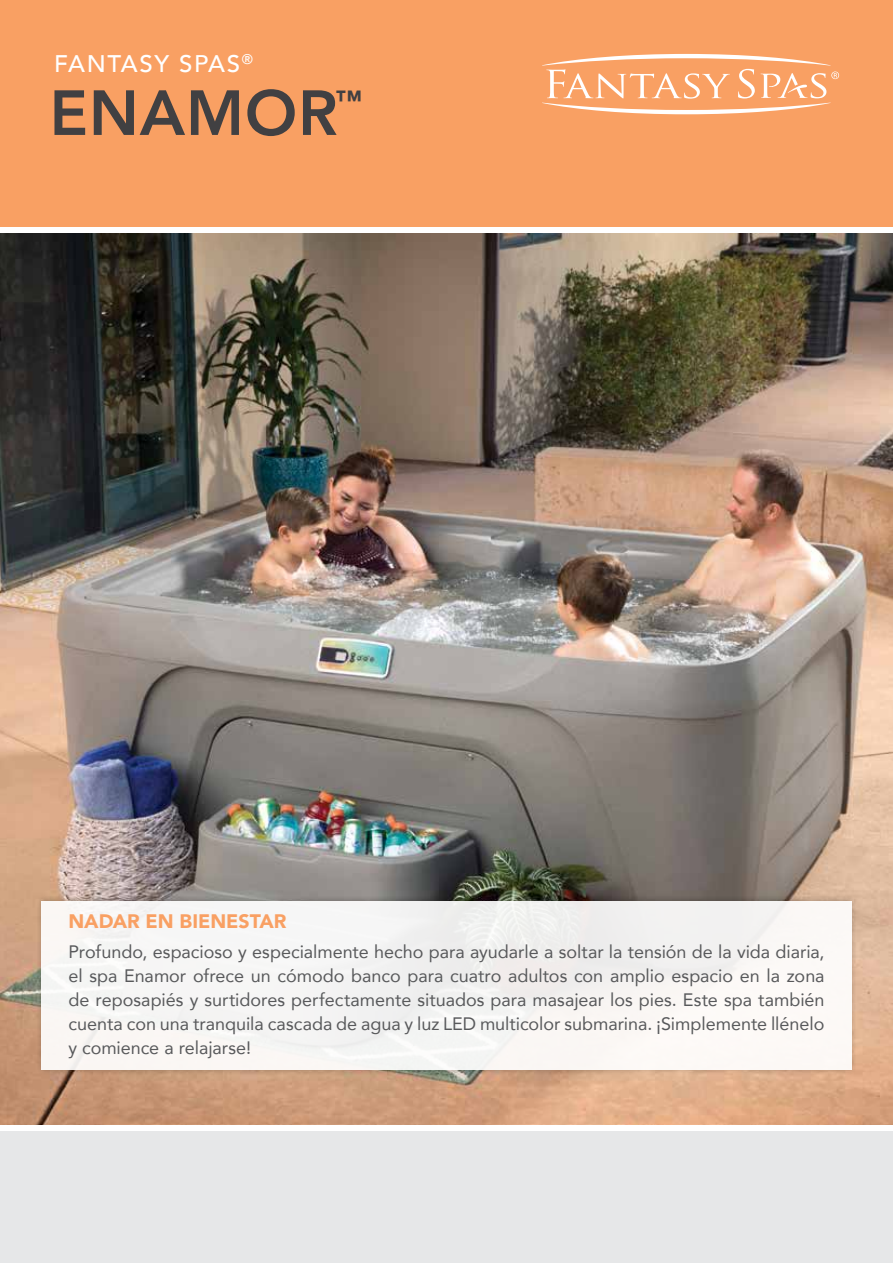
<style>
.page{position:relative;width:893px;height:1263px;background:#fff}
.page>*{position:absolute;margin:0;border:0;box-sizing:border-box;transform-origin:0 0}
.t1{font:800 63px "Avenir";letter-spacing:.01em;color:#414042}
.t2{font:800 26.25px "Avenir";color:#414042}
.t3{font:500 24px "Avenir";letter-spacing:.07em;color:#fff}
.t4{font:900 19.5px "Avenir";color:#f9a063}
.t5{font:18px/24px "Avenir";color:#58595b;text-align:justify}
</style>
<div class="page">
<div style="left:0;top:0;width:893px;height:226px;background:#f9a063"></div>
<div style="left:0;top:1131px;width:893px;height:132px;background:#e6e7e8"></div>
<img style="left:0;top:233px;width:893px;height:891px">
<div style="left:36px;top:895px;width:821px;height:181px;background:#000;opacity:.25"></div>
<div style="left:41px;top:901px;width:810px;height:168px;background:#f6f6f4"></div>
<svg style="left:542px;top:54px;width:297px;height:60px"></svg>
<h3 class="t3" style="left:54px;top:43px;width:201px">FANTASY SPAS<sup>®</sup></h3>
<h1 class="t1" style="left:50px;top:64px;width:290px">ENAMOR</h1>
<h2 class="t2" style="left:335px;top:80px;width:28px">™</h2>
<p class="t4" style="left:68px;top:904px;width:220px">NADAR EN BIENESTAR</p>
<p class="t5" style="left:68px;top:940px;width:758px">Profundo, espacioso y especialmente hecho para ayudarle a soltar la tensión de la vida diaria, el spa Enamor ofrece un cómodo banco para cuatro adultos con amplio espacio en la zona de reposapiés y surtidores perfectamente situados para masajear los pies. Este spa también cuenta con una tranquila cascada de agua y luz LED multicolor submarina. ¡Simplemente llénelo y comience a relajarse!</p>
</div>
